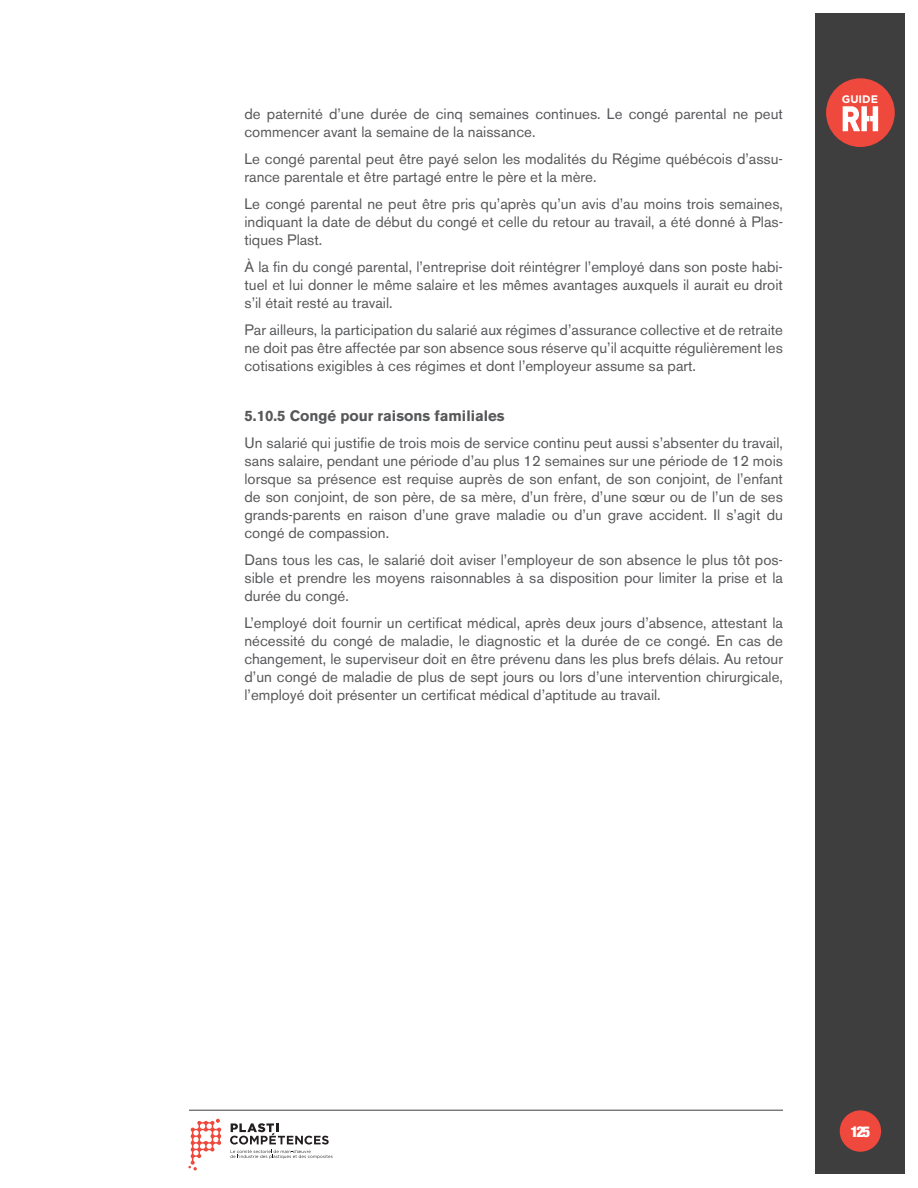
<style>
.page{position:relative;width:918px;height:1188px;background:#fff}
.page>*{position:absolute;margin:0;border:0;box-sizing:border-box;transform-origin:0 0}
.t1{font:15px/18px "Akzidenz Grotesk BE";color:#57585a;text-align:justify}
.t2{font:700 15px "Akzidenz Grotesk BE";color:#57585a}
.t3{font:900 condensed 15px "Helvetica Neue";color:#fff}
.t4{font:700 10.95px "Gotham";color:#fff}
</style>
<div class="page">
<div style="left:815px;top:14px;width:90px;height:1160px;background:#3e3e3f"></div>
<div style="left:826px;top:78px;width:69px;height:69px;background:#ef483c;border-radius:50%"></div>
<svg style="left:843px;top:106px;width:35px;height:25px"></svg>
<svg style="left:188px;top:1119px;width:33px;height:51px"></svg>
<svg style="left:230px;top:1123px;width:103px;height:36px"></svg>
<hr style="left:189px;top:1110px;width:594px;height:1px;background:#3e3e3f">
<div style="left:840px;top:1110px;width:41px;height:42px;background:#ef483c;border-radius:50%"></div>
<p class="t1" style="left:244px;top:105px;width:540px">de paternité d’une durée de cinq semaines continues. Le congé parental ne peut commencer avant la semaine de la naissance.</p>
<p class="t1" style="left:244px;top:150px;width:540px">Le congé parental peut être payé selon les modalités du Régime québécois d’assu&shy;rance parentale et être partagé entre le père et la mère.</p>
<p class="t1" style="left:244px;top:195px;width:540px">Le congé parental ne peut être pris qu’après qu’un avis d’au moins trois semaines, indiquant la date de début du congé et celle du retour au travail, a été donné à Plas&shy;tiques Plast.</p>
<p class="t1" style="left:244px;top:258px;width:540px">À la fin du congé parental, l’entreprise doit réintégrer l’employé dans son poste habi&shy;tuel et lui donner le même salaire et les mêmes avantages auxquels il aurait eu droit s’il était resté au travail.</p>
<p class="t1" style="left:244px;top:321px;width:540px">Par ailleurs, la participation du salarié aux régimes d’assurance collective et de retraite ne doit pas être affectée par son absence sous réserve qu’il acquitte régulièrement les cotisations exigibles à ces régimes et dont l’employeur assume sa part.</p>
<p class="t2" style="left:244px;top:407px;width:262px">5.10.5 Congé pour raisons familiales</p>
<p class="t1" style="left:244px;top:434px;width:540px">Un salarié qui justifie de trois mois de service continu peut aussi s’absenter du travail, sans salaire, pendant une période d’au plus 12 semaines sur une période de 12 mois lorsque sa présence est requise auprès de son enfant, de son conjoint, de l’enfant de son conjoint, de son père, de sa mère, d’un frère, d’une sœur ou de l’un de ses grands-parents en raison d’une grave maladie ou d’un grave accident. Il s’agit du congé de compassion.</p>
<p class="t1" style="left:244px;top:551px;width:540px">Dans tous les cas, le salarié doit aviser l’employeur de son absence le plus tôt pos&shy;sible et prendre les moyens raisonnables à sa disposition pour limiter la prise et la durée du congé.</p>
<p class="t1" style="left:244px;top:614px;width:540px">L’employé doit fournir un certificat médical, après deux jours d’absence, attestant la nécessité du congé de maladie, le diagnostic et la durée de ce congé. En cas de changement, le superviseur doit en être prévenu dans les plus brefs délais. Au retour d’un congé de maladie de plus de sept jours ou lors d’une intervention chirurgicale, l’employé doit présenter un certificat médical d’aptitude au travail.</p>
<p class="t4" style="left:842px;top:93px;width:38px">GUIDE</p>
<p class="t3" style="left:851px;top:1123px;width:21px">125</p>
</div>
